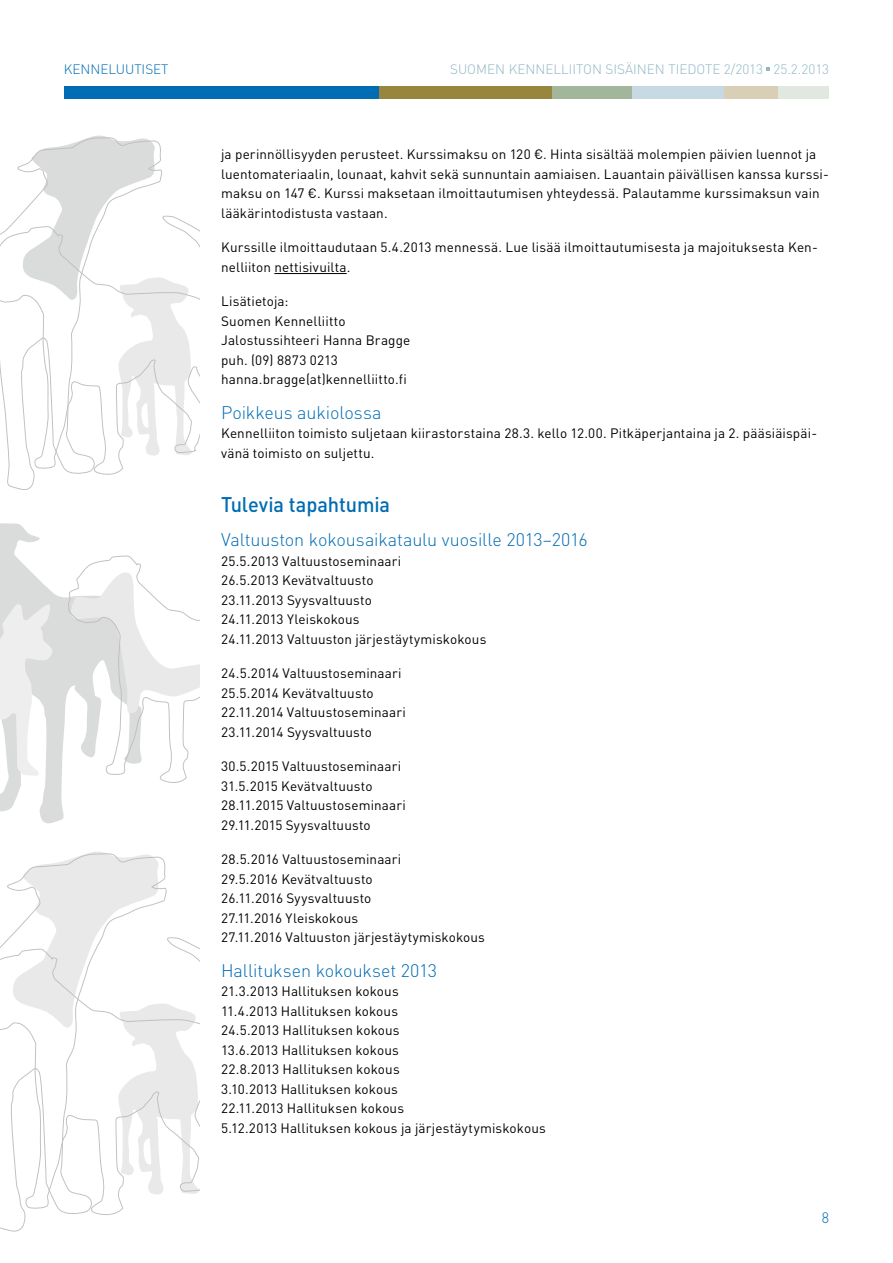
<style>
.page{position:relative;width:893px;height:1263px;background:#fff}
.page>*{position:absolute;margin:0;border:0;box-sizing:border-box;transform-origin:0 0}
.t1{font:500 21px "DINOT";letter-spacing:-.005em;color:#006cb3;scale:.95 1}
.t2{font:300 18px "DINOT";letter-spacing:-.005em;color:#006cb3}
.t3{font:300 15px "DINOT";color:#006cb3;scale:.95 1}
.t4{font:13.5px/19.5px "DINOT";letter-spacing:.01em;color:#000}
.t5{font:300 13.5px "DINOT";color:#92b6c7}
.t6{font:300 13.5px "DINOT";color:#006cb3}
.s1{color:#000101}
</style>
<div class="page">
<div style="left:632px;top:86px;width:92px;height:13px;background:#c7dae4"></div>
<div style="left:724px;top:86px;width:55px;height:13px;background:#d8cfb6"></div>
<div style="left:778px;top:86px;width:51px;height:13px;background:#e1e8df"></div>
<div style="left:64px;top:86px;width:317px;height:13px;background:#006cb3"></div>
<div style="left:379px;top:86px;width:176px;height:13px;background:#98853e"></div>
<div style="left:552px;top:86px;width:80px;height:13px;background:#a1b69b"></div>
<svg style="left:17px;top:135px;width:145px;height:79px"></svg>
<svg style="left:0;top:214px;width:200px;height:263px"></svg>
<svg style="left:12px;top:852px;width:155px;height:84px"></svg>
<svg style="left:0;top:936px;width:200px;height:281px"></svg>
<svg style="left:0;top:523px;width:65px;height:301px;fill:#dadbdb"></svg>
<svg style="left:0;top:602px;width:53px;height:176px"></svg>
<svg style="left:68px;top:555px;width:132px;height:228px"></svg>
<hr style="left:274px;top:273px;width:73px;height:1px;background:#000101">
<p class="t6" style="left:64px;top:61px;width:106px">KENNELUUTISET</p>
<p class="t5" style="left:450px;top:61px;width:381px">SUOMEN KENNELLIITON SISÄINEN TIEDOTE 2/2013 25.2.2013</p>
<p class="t4" style="left:221px;top:144px;width:609px">ja perinnöllisyyden perusteet. Kurssimaksu on 120 €. Hinta sisältää molempien päivien luennot ja luentomateriaalin, lounaat, kahvit sekä sunnuntain aamiaisen. Lauantain päivällisen kanssa kurssi&shy;maksu on 147 €. Kurssi maksetaan ilmoittautumisen yhteydessä. Palautamme kurssimaksun vain lääkärintodistusta vastaan.</p>
<p class="t4" style="left:221px;top:237px;width:598px">Kurssille ilmoittaudutaan 5.4.2013 mennessä. Lue lisää ilmoittautumisesta ja majoituksesta Ken&shy;nelliiton <span class="s1">nettisivuilta</span>.</p>
<p class="t4" style="left:221px;top:291px;width:191px">Lisätietoja:<br>Suomen Kennelliitto<br>Jalostussihteeri Hanna Bragge puh. (09) 8873 0213 hanna.bragge(at)kennelliitto.fi</p>
<h2 class="t2" style="left:221px;top:401px;width:162px">Poikkeus aukiolossa</h2>
<p class="t4" style="left:221px;top:423px;width:597px">Kennelliiton toimisto suljetaan kiirastorstaina 28.3. kello 12.00. Pitkäperjantaina ja 2. pääsiäispäi&shy;vänä toimisto on suljettu.</p>
<h1 class="t1" style="left:221px;top:491px;width:179px">Tulevia tapahtumia</h1>
<h2 class="t2" style="left:221px;top:529px;width:368px">Valtuuston kokousaikataulu vuosille 2013–2016</h2>
<p class="t4" style="left:221px;top:551px;width:267px">25.5.2013 Valtuustoseminaari<br>26.5.2013 Kevätvaltuusto<br>23.11.2013 Syysvaltuusto<br>24.11.2013 Yleiskokous<br>24.11.2013 Valtuuston järjestäytymiskokous</p>
<p class="t4" style="left:221px;top:663px;width:186px">24.5.2014 Valtuustoseminaari<br>25.5.2014 Kevätvaltuusto<br>22.11.2014 Valtuustoseminaari<br>23.11.2014 Syysvaltuusto</p>
<p class="t4" style="left:221px;top:756px;width:186px">30.5.2015 Valtuustoseminaari<br>31.5.2015 Kevätvaltuusto<br>28.11.2015 Valtuustoseminaari<br>29.11.2015 Syysvaltuusto</p>
<p class="t4" style="left:221px;top:849px;width:265px">28.5.2016 Valtuustoseminaari<br>29.5.2016 Kevätvaltuusto<br>26.11.2016 Syysvaltuusto<br>27.11.2016 Yleiskokous<br>27.11.2016 Valtuuston järjestäytymiskokous</p>
<h2 class="t2" style="left:221px;top:959px;width:217px">Hallituksen kokoukset 2013</h2>
<p class="t4" style="left:221px;top:981px;width:326px">21.3.2013 Hallituksen kokous<br>11.4.2013 Hallituksen kokous<br>24.5.2013 Hallituksen kokous<br>13.6.2013 Hallituksen kokous<br>22.8.2013 Hallituksen kokous<br>3.10.2013 Hallituksen kokous<br>22.11.2013 Hallituksen kokous<br>5.12.2013 Hallituksen kokous ja järjestäytymiskokous</p>
<p class="t3" style="left:822px;top:1208px;width:9px">8</p>
</div>
